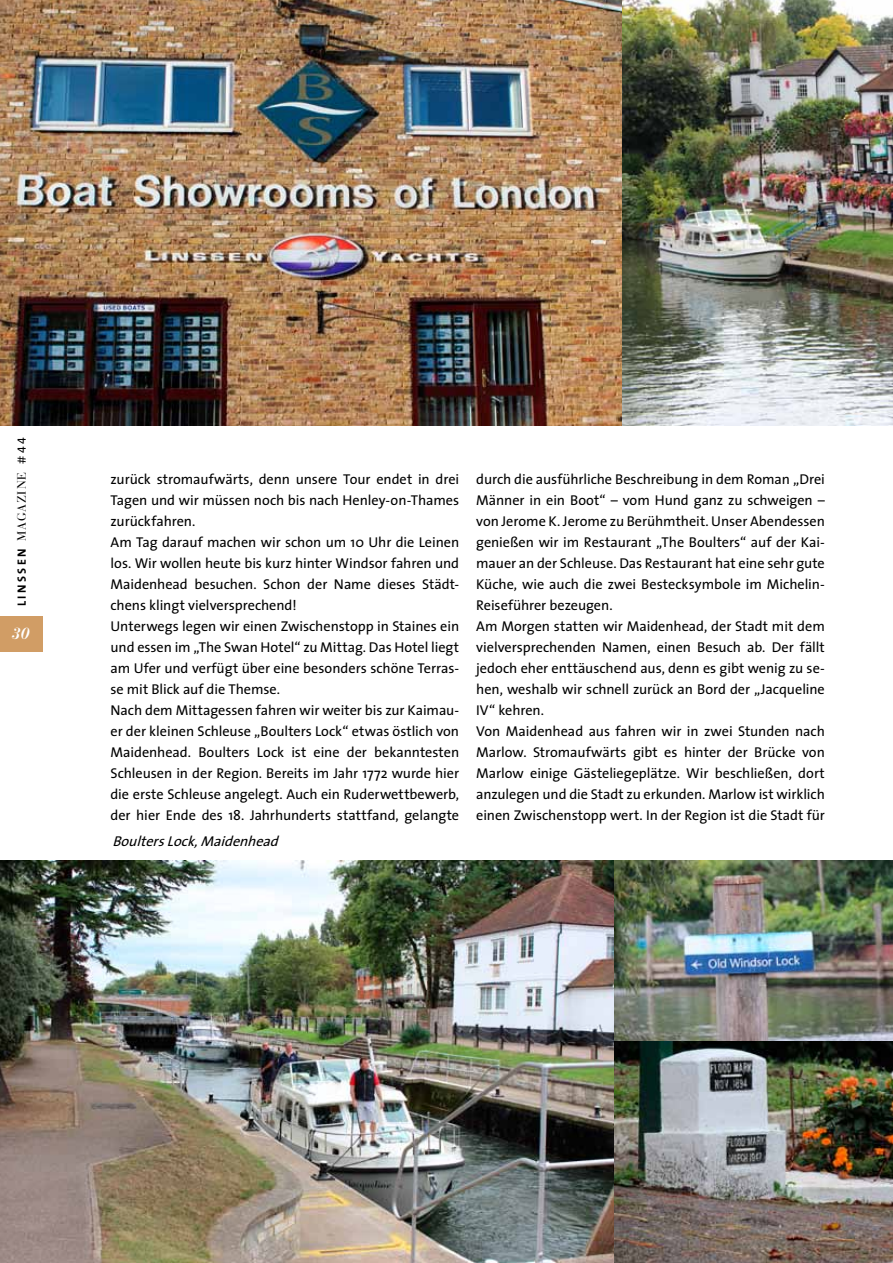
<style>
.page{position:relative;width:893px;height:1263px;background:#fff}
.page>*{position:absolute;margin:0;border:0;box-sizing:border-box;transform-origin:0 0}
.t1{font:italic 700 16.05px "Bauer Bodoni";color:#fff}
.t2{font:14.25px/21px "The Sans";letter-spacing:-.005em;color:#000}
.t3{font:italic 14.25px "The Sans";color:#000}
.t4{font:12px "Bauer Bodoni";letter-spacing:.085em;color:#000}
.s1{font-family:"The Sans";font-weight:700}
.s2{font-family:"The Sans"}
.s3{font-family:"The Sans Expert"}
</style>
<div class="page">
<img style="left:0;top:0;width:622px;height:425px">
<img style="left:622px;top:0;width:271px;height:425px">
<img style="left:0;top:860px;width:614px;height:403px">
<img style="left:614px;top:860px;width:279px;height:182px">
<img style="left:614px;top:1042px;width:279px;height:221px">
<div style="left:0;top:616px;width:43px;height:36px;background:#d19d65"></div>
<p class="t4" style="left:15px;top:606px;width:170px;rotate:-90deg"><span class="s1">linssen</span> magazine <span class="s2">#</span><span class="s3">44</span></p>
<p class="t1" style="left:12px;top:623px;width:20px">30</p>
<p class="t2" style="left:111px;top:468px;width:350px">zurück stromaufwärts, denn unsere Tour endet in drei Tagen und wir müssen noch bis nach Henley-on-Thames zurückfahren.<br>Am Tag darauf machen wir schon um 10 Uhr die Leinen los. Wir wollen heute bis kurz hinter Windsor fahren und Maidenhead besuchen. Schon der Name dieses Städt&shy;chens klingt vielversprechend!<br>Unterwegs legen wir einen Zwischenstopp in Staines ein und essen im „The Swan H otel“ zu Mittag. Das H otel liegt am Ufer und verfügt über eine besonders schöne Terras&shy;se mit Blick auf die Themse.<br>Nach dem Mittagessen fahren wir weiter bis zur Kaimau&shy;er der kleinen Schleuse „Boulters Lock“ etwas östlich von Maidenhead. Boulters Lock ist eine der bekanntesten Schleusen in der Region. Bereits im Jahr 1772 wurde hier die erste Schleuse angelegt. Auch ein Ruderwettbewerb, der hier Ende des 18. Jahrhunderts stattfand, gelangte</p>
<p class="t2" style="left:476px;top:468px;width:350px">durch die ausführliche Beschreibung in dem Roman „Drei Männer in ein Boot“ – vom H und ganz zu schweigen – von Jerome K. Jerome zu Berühmtheit. Unser Abendessen genießen wir im Restaurant „The Boulters“ auf der Kai&shy;mauer an der Schleuse. Das Restaurant hat eine sehr gute Küche, wie auch die zwei Bestecksymbole im Michelin-Reiseführer bezeugen.<br>Am Morgen statten wir Maidenhead, der Stadt mit dem vielversprechenden Namen, einen Besuch ab. Der fällt jedoch eher enttäuschend aus, denn es gibt wenig zu se&shy;hen, weshalb wir schnell zurück an Bord der „Jacqueline IV“ kehren.<br>Von Maidenhead aus fahren wir in zwei Stunden nach Marlow. Stromaufwärts gibt es hinter der Brücke von Marlow einige Gästeliegeplätze. Wir beschließen, dort anzulegen und die Stadt zu erkunden. Marlow ist wirklich einen Zwischenstopp wert. I n der Region ist die Stadt für</p>
<p class="t3" style="left:112px;top:832px;width:172px">BoultersLock,Maidenhead</p>
</div>
